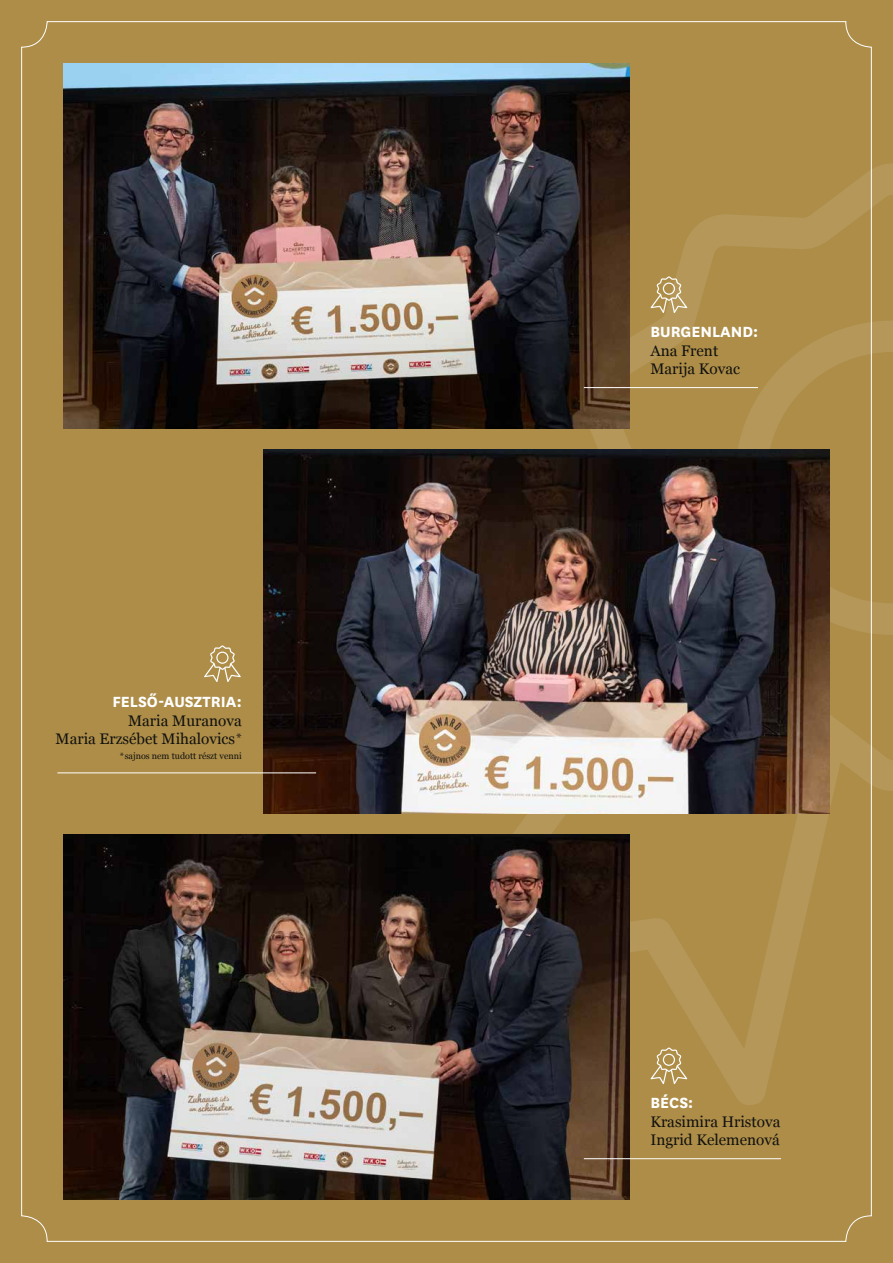
<style>
.page{position:relative;width:893px;height:1263px;background:#ad8d48}
.page>*{position:absolute;margin:0;border:0;box-sizing:border-box;transform-origin:0 0}
.t1{font:700 17.25px "National";color:#fff}
.t2{font:15.3px/18.3px "Georgia";color:#11110f}
.t3{font:9px "Georgia";color:#11110f}
.s1{font-size:12px}
</style>
<div class="page">
<svg style="left:420px;top:162px;width:473px;height:943px"></svg>
<img style="left:64px;top:64px;width:565px;height:364px">
<img style="left:264px;top:449px;width:565px;height:365px">
<img style="left:64px;top:835px;width:565px;height:364px">
<svg style="left:651px;top:276px;width:36px;height:37px"></svg>
<svg style="left:651px;top:1047px;width:36px;height:37px"></svg>
<svg style="left:204px;top:645px;width:37px;height:37px"></svg>
<hr style="left:57px;top:772px;width:259px;height:1px;background:#fff">
<hr style="left:584px;top:387px;width:174px;height:1px;background:#fff">
<hr style="left:584px;top:1158px;width:197px;height:1px;background:#fff">
<p class="t1" style="left:112px;top:690px;width:131px">FELSŐ-AUSZTRIA:</p>
<p class="t2" style="left:56px;top:710px;width:188px;text-align:right">Maria Muranova<br>Maria Erzsébet Mihalovics<span class="s1">*</span></p>
<p class="t3" style="left:120px;top:749px;width:123px">*sajnos nem tudott részt venni</p>
<p class="t1" style="left:650px;top:320px;width:109px">BURGENLAND:</p>
<p class="t2" style="left:650px;top:340px;width:91px">Ana Frent<br>Marija Kovac</p>
<p class="t1" style="left:650px;top:1091px;width:44px">BÉCS:</p>
<p class="t2" style="left:650px;top:1111px;width:132px">Krasimira Hristova<br>Ingrid Kelemenová</p>
</div>
